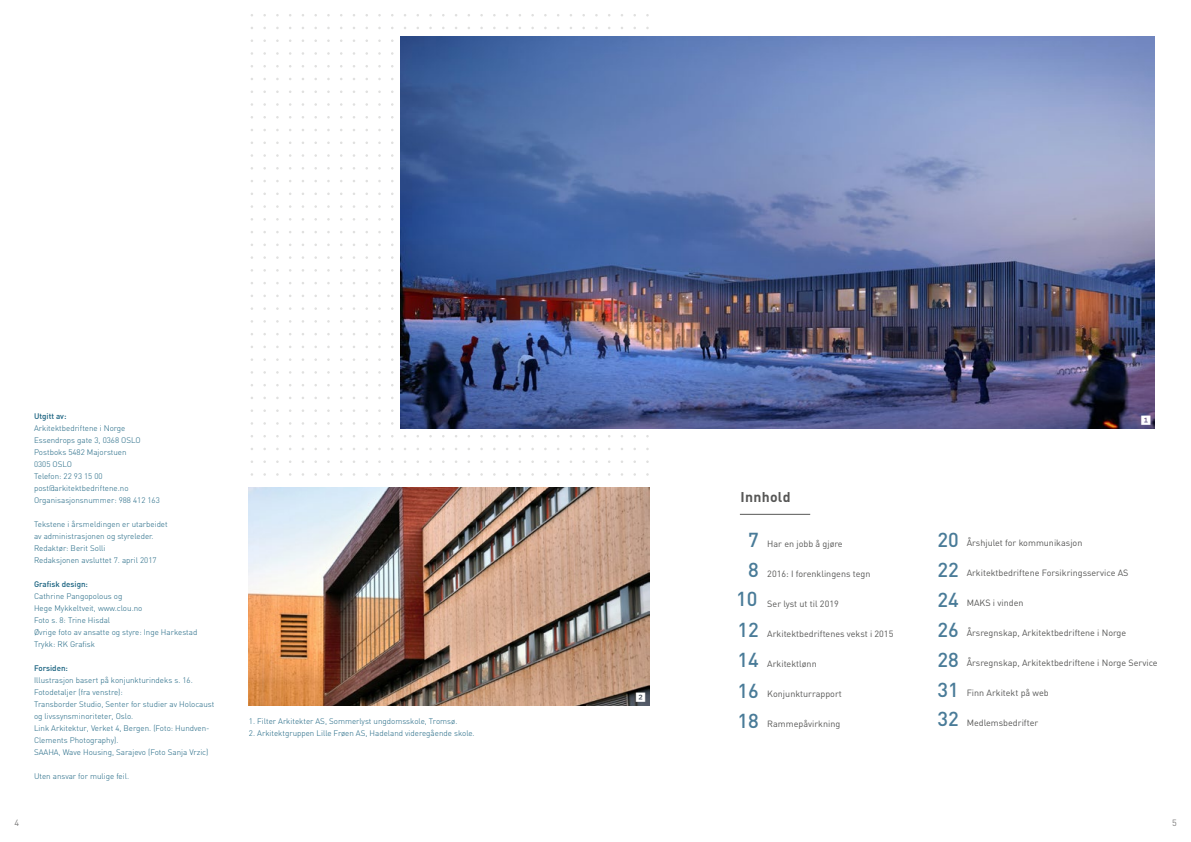
<style>
.page{position:relative;width:1191px;height:842px;background:#fff}
.page>*{position:absolute;margin:0;border:0;box-sizing:border-box;transform-origin:0 0}
.t1{font:500 20px/30.1px "DIN";color:#497b98;text-align:right}
.t2{font:700 14px "DIN";letter-spacing:.02em;color:#575756}
.t3{font:11px "Whitney Index Black Sq Bd";color:#fff}
.t4{font:9px "DIN";color:#575756}
.t5{font:9px "DIN";color:#7c7b7b}
.t6{font:300 8px/12px "DIN";color:#16607e}
.t7{font:500 8px "DIN";color:#16607e}
</style>
<div class="page">
<hr style="left:740px;top:514px;width:70px;height:1px;background:#575756">
<img style="left:400px;top:36px;width:754px;height:392px">
<img style="left:249px;top:487px;width:400px;height:218px">
<p class="t7" style="left:34px;top:411px;width:34px">Utgitt av:</p>
<p class="t6" style="left:34px;top:422px;width:127px">Arkitektbedriftene i Norge<br>Essendrops gate 3, 0368 OSLO<br>Postboks 5482 Majorstuen<br>0305 OSLO<br>Telefon: 22 93 15 00 post@arkitektbedriftene.no<br>Organisasjonsnummer: 988 412 163</p>
<p class="t6" style="left:34px;top:518px;width:135px">Tekstene i årsmeldingen er utarbeidet av administrasjonen og styreleder.<br>Redaktør: Berit Solli<br>Redaksjonen avsluttet 7. april 2017</p>
<p class="t7" style="left:34px;top:579px;width:56px">Grafisk design:</p>
<p class="t6" style="left:34px;top:590px;width:165px">Cathrine Pangopolous og<br>Hege Mykkeltveit, www.clou.no<br>Foto s. 8: Trine Hisdal<br>Øvrige foto av ansatte og styre: Inge Harkestad<br>Trykk: RK Grafisk</p>
<p class="t7" style="left:34px;top:663px;width:35px">Forsiden:</p>
<p class="t6" style="left:34px;top:674px;width:182px">Illustrasjon basert på konjunkturindeks s. 16.<br>Fotodetaljer (fra venstre):<br>Transborder Studio, Senter for studier av Holocaust og livssynsminoriteter, Oslo.<br>Link Arkitektur, Verket 4, Bergen. (Foto: Hundven-Clements Photography).<br>SAAHA, Wave Housing, Sarajevo (Foto Sanja Vrzic)</p>
<p class="t6" style="left:34px;top:770px;width:97px">Uten ansvar for mulige feil.</p>
<p class="t6" style="left:249px;top:715px;width:210px">1. Filter Arkitekter AS, Sommerlyst ungdomsskole, Tromsø.</p>
<p class="t6" style="left:249px;top:727px;width:227px">2. Arkitektgruppen Lille Frøen AS, Hadeland videregående skole.</p>
<h3 class="t3" style="left:635px;top:692px;width:12px">2</h3>
<h3 class="t3" style="left:1140px;top:415px;width:12px">1</h3>
<h3 class="t3" style="left:1142px;top:423px;width:12px">1</h3>
<h2 class="t2" style="left:740px;top:488px;width:51px">Innhold</h2>
<h1 class="t1" style="left:736px;top:524px;width:24px">7<br>8<br>10<br>12<br>14<br>16<br>18</h1>
<h1 class="t1" style="left:937px;top:524px;width:23px;text-align:justify">20<br>22<br>24<br>26<br>28<br>31<br>32</h1>
<p class="t4" style="left:767px;top:538px;width:77px">Har en jobb å gjøre</p>
<p class="t4" style="left:767px;top:568px;width:105px">2016: I forenklingens tegn</p>
<p class="t4" style="left:767px;top:598px;width:73px">Ser lyst ut til 2019</p>
<p class="t4" style="left:767px;top:628px;width:128px">Arkitektbedriftenes vekst i 2015</p>
<p class="t4" style="left:767px;top:658px;width:51px">Arkitektlønn</p>
<p class="t4" style="left:767px;top:688px;width:76px">Konjunkturrapport</p>
<p class="t4" style="left:767px;top:718px;width:75px">Rammepåvirkning</p>
<p class="t4" style="left:966px;top:537px;width:117px">Årshjulet for kommunikasjon</p>
<p class="t4" style="left:966px;top:567px;width:163px">Arkitektbedriftene Forsikringsservice AS</p>
<p class="t4" style="left:966px;top:597px;width:58px">MAKS i vinden</p>
<p class="t4" style="left:966px;top:627px;width:161px">Årsregnskap, Arkitektbedriftene i Norge</p>
<p class="t4" style="left:966px;top:657px;width:192px">Årsregnskap, Arkitektbedriftene i Norge Service</p>
<p class="t4" style="left:966px;top:687px;width:84px">Finn Arkitekt på web</p>
<p class="t4" style="left:966px;top:717px;width:73px">Medlemsbedrifter</p>
<p class="t5" style="left:14px;top:817px;width:6px">4</p>
<p class="t5" style="left:1172px;top:817px;width:6px">5</p>
</div>
